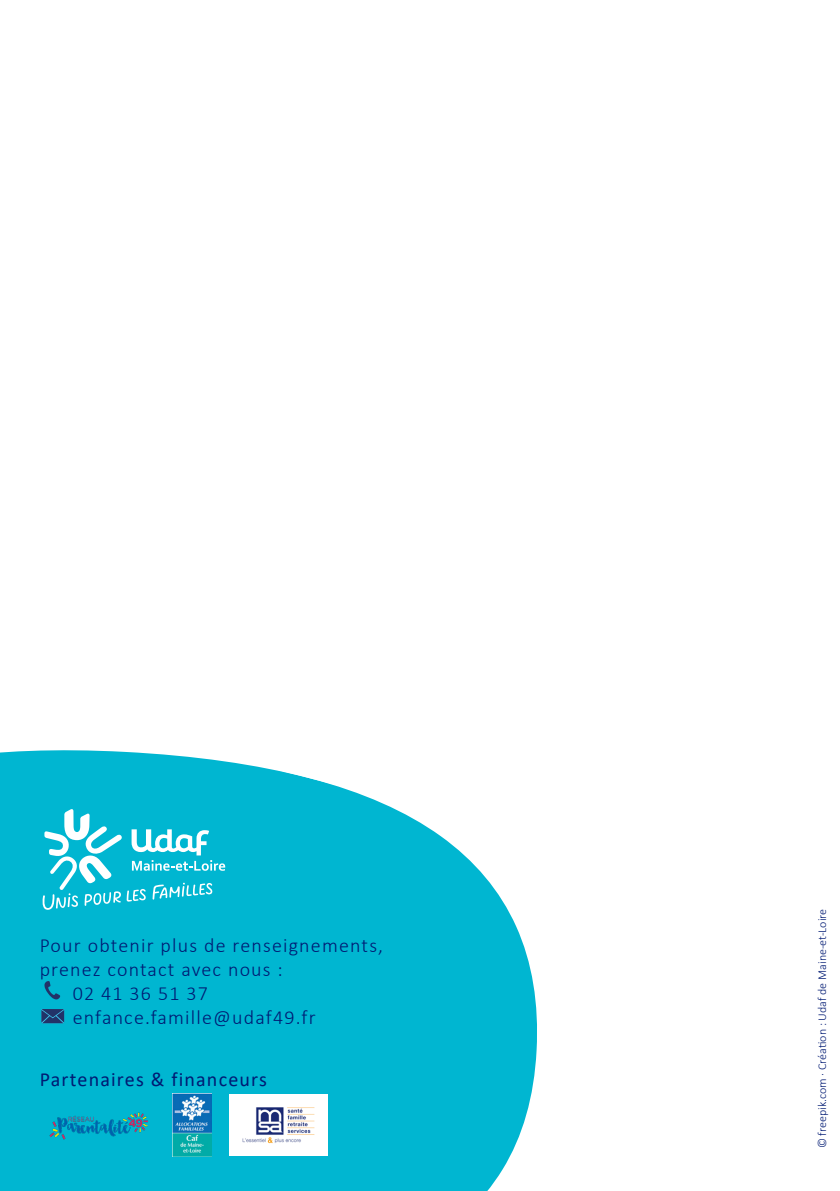
<style>
.page{position:relative;width:840px;height:1191px;background:#fff}
.page>*{position:absolute;margin:0;border:0;box-sizing:border-box;transform-origin:0 0}
.t1{font:300 20px "Calibri";letter-spacing:.06em;color:#001a73}
.t2{font:20px "Calibri";letter-spacing:.06em;color:#001a73}
.t3{font:300 12px "Calibri";color:#001a73}
</style>
<div class="page">
<svg style="left:0;top:750px;width:537px;height:441px;background:#1fbed6"></svg>
<svg style="left:42px;top:808px;width:183px;height:102px;background:#33c4da"></svg>
<img style="left:50px;top:1112px;width:97px;height:27px">
<img style="left:172px;top:1094px;width:39px;height:62px">
<img style="left:230px;top:1094px;width:97px;height:61px">
<svg style="left:44px;top:981px;width:16px;height:18px"></svg>
<svg style="left:41px;top:1009px;width:23px;height:14px"></svg>
<p class="t1" style="left:40px;top:932px;width:345px">Pour obtenir plus de renseignements,</p>
<p class="t1" style="left:40px;top:956px;width:244px">prenez contact avec nous :</p>
<p class="t1" style="left:73px;top:980px;width:137px">02 41 36 51 37</p>
<p class="t1" style="left:73px;top:1004px;width:244px">enfance.famille@udaf49.fr</p>
<p class="t2" style="left:40px;top:1065px;width:228px">Partenaires &amp; financeurs</p>
<p class="t3" style="left:814px;top:1148px;width:241px;rotate:-90deg">© freepik.com · Création : Udaf de Maine-et-Loire</p>
</div>
